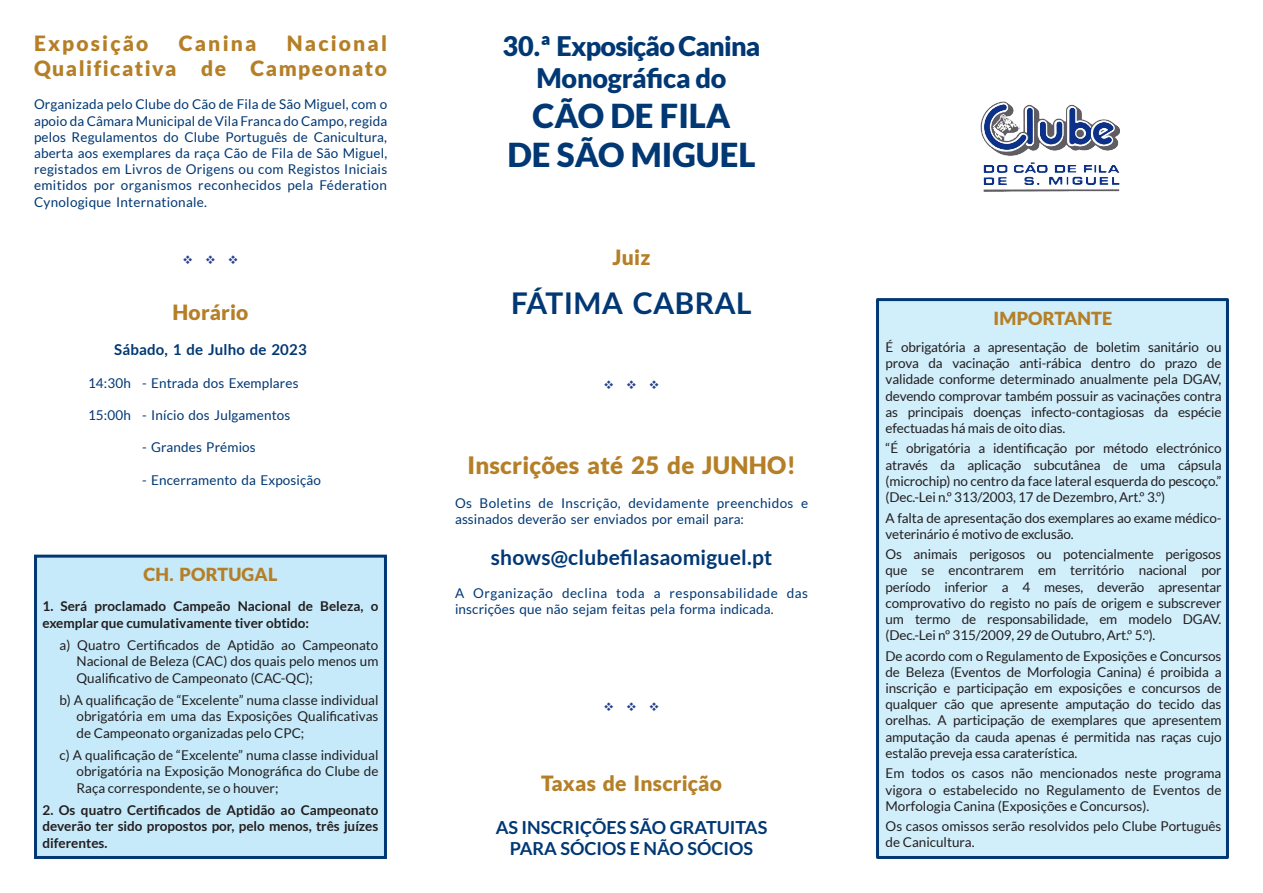
<style>
.page{position:relative;width:1263px;height:893px;background:#fff}
.page>*{position:absolute;margin:0;border:0;box-sizing:border-box;transform-origin:0 0}
.t1{font:900 33px/39.6px "Lato";color:#013874;text-align:center}
.t2{font:700 30px "Lato";letter-spacing:.01em;color:#013874}
.t3{font:900 27px "Lato";letter-spacing:-.03em;color:#013874}
.t4{font:900 27px "Lato";letter-spacing:-.01em;color:#013874}
.t5{font:900 24px "Lato";letter-spacing:.01em;color:#b57f27}
.t6{font:900 21px "Lato";letter-spacing:.07em;color:#b57f27}
.t7{font:700 21px "Lato";letter-spacing:.01em;color:#013874}
.t8{font:900 21px "Lato";letter-spacing:.01em;color:#b57f27}
.t9{font:900 21px "Lato";letter-spacing:.105em;color:#b57f27}
.t10{font:700 18px "Lato";color:#013874}
.t11{font:900 18px "Lato";letter-spacing:.01em;color:#b57f27}
.t12{font:700 15px "Lato";letter-spacing:.01em;color:#013874}
.t13{font:13.5px/16.2px "Lato";letter-spacing:-.01em;color:#231f20;text-align:justify}
.t14{font:13.5px/16.2px "Lato";letter-spacing:.01em;color:#013874}
.t15{font:700 13.5px/16.2px "Lato";color:#231f20}
.t16{font:13.5px/16.2px "Lato";letter-spacing:.03em;color:#013874}
.t17{font:12px "Wingdings";color:#253f8e}
</style>
<div class="page">
<div style="left:34px;top:555px;width:353px;height:304px;background:#c6eafa;border:3px solid #013874"></div>
<div style="left:876px;top:298px;width:353px;height:561px;background:#d1eefb;border:3px solid #013874"></div>
<img style="left:980px;top:101px;width:140px;height:91px">
<p class="t9" style="left:34px;top:31px;width:116px">Exposição</p>
<p class="t6" style="left:179px;top:31px;width:79px">Canina</p>
<p class="t9" style="left:287px;top:31px;width:102px">Nacional</p>
<p class="t6" style="left:34px;top:56px;width:354px">Qualificativa de Campeonato</p>
<p class="t14" style="left:34px;top:96px;width:355px;text-align:justify">Organizada pelo Clube do Cão de Fila de São Miguel, com o apoio da Câmara Municipal de Vila Franca do Campo, regida pelos Regulamentos do Clube Português de Canicultura, aberta aos exemplares da raça Cão de Fila de São Miguel, registados em Livros de Origens ou com Registos Iniciais emitidos por organismos reconhecidos pela Féderation Cynologique Internationale.</p>
<p class="t17" style="left:182px;top:254px;width:58px">❖ ❖ ❖</p>
<p class="t8" style="left:173px;top:300px;width:77px">Horário</p>
<p class="t12" style="left:114px;top:341px;width:194px">Sábado, 1 de Julho de 2023</p>
<p class="t14" style="left:88px;top:374px;width:212px">14:30h - Entrada dos Exemplares</p>
<p class="t14" style="left:88px;top:407px;width:204px">15:00h - Início dos Julgamentos</p>
<p class="t14" style="left:142px;top:439px;width:115px">- Grandes Prémios</p>
<p class="t14" style="left:142px;top:472px;width:181px">- Encerramento da Exposição</p>
<p class="t11" style="left:144px;top:564px;width:135px">CH. PORTUGAL</p>
<p class="t15" style="left:43px;top:598px;width:337px">1. Será proclamado Campeão Nacional de Beleza, o exemplar que cumulativamente tiver obtido:</p>
<p class="t13" style="left:77px;top:637px;width:303px;text-indent:-17px">a) Quatro Certificados de Aptidão ao Campeonato Nacional de Beleza (CAC) dos quais pelo menos um Qualificativo de Campeonato (CAC-QC);</p>
<p class="t13" style="left:77px;top:692px;width:303px;text-indent:-17px">b) A qualificação de “Excelente” numa classe individual obrigatória em uma das Exposições Qualificativas de Campeonato organizadas pelo CPC;</p>
<p class="t13" style="left:77px;top:747px;width:303px;text-indent:-17px">c) A qualificação de “Excelente” numa classe individual obrigatória na Exposição Monográfica do Clube de Raça correspondente, se o houver;</p>
<p class="t15" style="left:43px;top:802px;width:337px;text-align:justify">2. Os quatro Certificados de Aptidão ao Campeonato deverão ter sido propostos por, pelo menos, três juízes diferentes.</p>
<p class="t3" style="left:502px;top:30px;width:259px">30.ª Exposição Canina</p>
<p class="t4" style="left:537px;top:62px;width:191px">Monográfica do</p>
<p class="t1" style="left:507px;top:95px;width:250px">CÃO DE FILA<br>DE SÃO MIGUEL</p>
<p class="t6" style="left:613px;top:245px;width:39px">Juiz</p>
<p class="t2" style="left:511px;top:286px;width:242px">FÁTIMA CABRAL</p>
<p class="t17" style="left:603px;top:378px;width:58px">❖ ❖ ❖</p>
<p class="t5" style="left:467px;top:451px;width:330px">Inscrições até 25 de JUNHO!</p>
<p class="t16" style="left:455px;top:494px;width:355px">Os Boletins de Inscrição, devidamente preenchidos e assinados deverão ser enviados por email para:</p>
<p class="t7" style="left:491px;top:545px;width:283px">shows@clubefilasaomiguel.pt</p>
<p class="t14" style="left:455px;top:584px;width:355px">A Organização declina toda a responsabilidade das inscrições que não sejam feitas pela forma indicada.</p>
<p class="t17" style="left:603px;top:700px;width:58px">❖ ❖ ❖</p>
<p class="t8" style="left:541px;top:770px;width:182px">Taxas de Inscrição</p>
<p class="t10" style="left:496px;top:817px;width:273px">AS INSCRIÇÕES SÃO GRATUITAS</p>
<p class="t10" style="left:510px;top:838px;width:245px">PARA SÓCIOS E NÃO SÓCIOS</p>
<p class="t11" style="left:994px;top:308px;width:120px">IMPORTANTE</p>
<p class="t13" style="left:885px;top:339px;width:337px">É obrigatória a apresentação de boletim sanitário ou prova da vacinação anti‑rábica dentro do prazo de validade conforme determinado anualmente pela DGAV, devendo comprovar também possuir as vacinações contra as principais doenças infecto-contagiosas da espécie efectuadas há mais de oito dias.</p>
<p class="t13" style="left:885px;top:440px;width:337px">“É obrigatória a identificação por método electrónico através da aplicação subcutânea de uma cápsula (microchip) no centro da face lateral esquerda do pescoço.” (Dec.-Lei n.º 313/2003, 17 de Dezembro, Art.º 3.º)</p>
<p class="t13" style="left:885px;top:509px;width:337px">A falta de apresentação dos exemplares ao exame médico&shy;veterinário é motivo de exclusão.</p>
<p class="t13" style="left:885px;top:546px;width:337px">Os animais perigosos ou potencialmente perigosos que se encontrarem em território nacional por período inferior a 4 meses, deverão apresentar comprovativo do registo no país de origem e subscrever um termo de responsabilidade, em modelo DGAV. (Dec.-Lei nº 315/2009, 29 de Outubro, Art.º 5.º).</p>
<p class="t13" style="left:885px;top:648px;width:337px">De acordo com o Regulamento de Exposições e Concursos de Beleza (Eventos de Morfologia Canina) é proibida a inscrição e participação em exposições e concursos de qualquer cão que apresente amputação do tecido das orelhas. A participação de exemplares que apresentem amputação da cauda apenas é permitida nas raças cujo estalão preveja essa caraterística.</p>
<p class="t13" style="left:885px;top:765px;width:337px">Em todos os casos não mencionados neste programa vigora o estabelecido no Regulamento de Eventos de Morfologia Canina (Exposições e Concursos).</p>
<p class="t13" style="left:885px;top:818px;width:337px">Os casos omissos serão resolvidos pelo Clube Português de Canicultura.</p>
</div>
